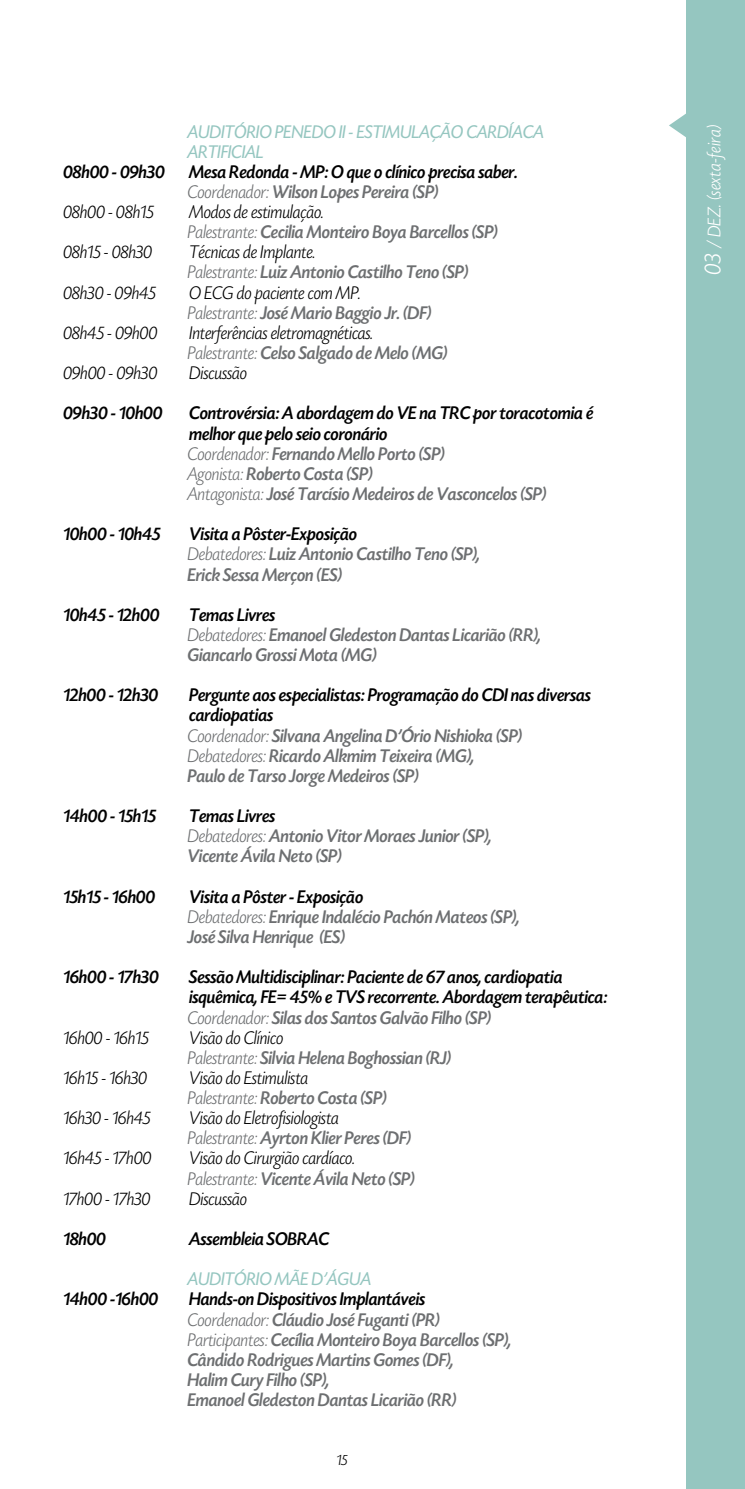
<style>
.page{position:relative;width:745px;height:1489px;background:#fff}
.page>*{position:absolute;margin:0;border:0;box-sizing:border-box;transform-origin:0 0}
.t1{font:italic 500 19.25px/20.1px "Today SHOP";color:#6d6f71}
.t2{font:italic 300 19.25px/20.1px "Today SHOP";color:#000}
.t3{font:italic 500 19.25px/20.1px "Today SHOP";color:#000}
.t4{font:italic 19.25px/20.1px "Today SHOP";color:#95c6c0}
.t5{font:italic 300 19.25px "Today SHOP";letter-spacing:.025em;color:#fff}
.t6{font:italic 300 15.75px "Today SHOP";color:#000}
.s1{font-weight:300;color:#6d6f71}
.s2{color:#6d6f71}
.s3{font-weight:300;color:#000}
.s4{font-weight:300}
.s5{font-weight:500;color:#6d6f71}
.s6{color:#000}
.s7{font-size:24.5px}
</style>
<div class="page">
<div style="left:685px;top:0;width:59px;height:1488px;background:#95c6c0"></div>
<svg style="left:669px;top:113px;width:17px;height:25px"></svg>
<p class="t4" style="left:187px;top:122px;width:357px">AUDITÓRIO PENEDO II - ESTIMULAÇÃO CARDÍACA<br>ARTIFICIAL</p>
<p class="t3" style="left:63px;top:162px;width:103px">08h00 - 09h30</p>
<p class="t3" style="left:187px;top:162px;width:331px">Mesa Redonda - MP: O que o clínico precisa saber.<br><span class="s1">Coordenador:</span> <span class="s2">Wilson Lopes Pereira (SP)</span></p>
<p class="t2" style="left:63px;top:202px;width:89px">08h00 - 08h15</p>
<p class="t1" style="left:187px;top:202px;width:311px"><span class="s3">Modos de estimulação.<br></span><span class="s4">Palestrante:</span> Cecilia Monteiro Boya Barcellos (SP)</p>
<p class="t2" style="left:63px;top:243px;width:90px">08h15 - 08h30</p>
<p class="t1" style="left:187px;top:243px;width:282px"><span class="s3">Técnicas de Implante.<br></span><span class="s4">Palestrante:</span> Luiz Antonio Castilho Teno (SP)</p>
<p class="t2" style="left:63px;top:283px;width:91px">08h30 - 09h45</p>
<p class="t1" style="left:187px;top:283px;width:245px"><span class="s3">O ECG do paciente com MP.<br></span><span class="s4">Palestrante:</span> José Mario Baggio Jr. (DF)</p>
<p class="t2" style="left:63px;top:323px;width:96px">08h45 - 09h00</p>
<p class="t2" style="left:187px;top:323px;width:261px">Interferências eletromagnéticas.<br><span class="s2">Palestrante:</span> <span class="s5">Celso Salgado de Melo (MG)</span></p>
<p class="t2" style="left:63px;top:363px;width:96px">09h00 - 09h30</p>
<p class="t2" style="left:189px;top:363px;width:59px">Discussão</p>
<p class="t3" style="left:63px;top:404px;width:101px">09h30 - 10h00</p>
<p class="t1" style="left:187px;top:404px;width:407px"><span class="s6">Controvérsia: A abordagem do VE na TRC por toracotomia é melhor que pelo seio coronário<br></span><span class="s4">Coordenador:</span> Fernando Mello Porto (SP)<br><span class="s4">Agonista:</span> Roberto Costa (SP)<br><span class="s4">Antagonista:</span> José Tarcísio Medeiros de Vasconcelos (SP)</p>
<p class="t3" style="left:63px;top:524px;width:99px">10h00 - 10h45</p>
<p class="t1" style="left:187px;top:524px;width:294px"><span class="s6">Visita a Pôster-Exposição<br></span><span class="s4">Debatedores:</span> Luiz Antonio Castilho Teno (SP),<br>Erick Sessa Merçon (ES)</p>
<p class="t3" style="left:63px;top:605px;width:98px">10h45 - 12h00</p>
<p class="t1" style="left:187px;top:605px;width:354px"><span class="s6">Temas Livres<br></span><span class="s4">Debatedores:</span> Emanoel Gledeston Dantas Licarião (RR),<br>Giancarlo Grossi Mota (MG)</p>
<p class="t3" style="left:63px;top:685px;width:96px">12h00 - 12h30</p>
<p class="t1" style="left:187px;top:685px;width:404px"><span class="s6">Pergunte aos especialistas: Programação do CDI nas diversas cardiopatias<br></span><span class="s4">Coordenador:</span> Silvana Angelina D’Ório Nishioka (SP)<br><span class="s4">Debatedores:</span> Ricardo Alkmim Teixeira (MG),<br>Paulo de Tarso Jorge Medeiros (SP)</p>
<p class="t3" style="left:63px;top:806px;width:94px">14h00 - 15h15</p>
<p class="t1" style="left:187px;top:806px;width:305px"><span class="s6">Temas Livres<br></span><span class="s4">Debatedores:</span> Antonio Vitor Moraes Junior (SP),<br>Vicente Ávila Neto (SP)</p>
<p class="t3" style="left:63px;top:887px;width:93px">15h15 - 16h00</p>
<p class="t1" style="left:187px;top:887px;width:333px"><span class="s6">Visita a Pôster - Exposição<br></span><span class="s4">Debatedores:</span> Enrique Indalécio Pachón Mateos (SP),<br>José Silva Henrique (ES)</p>
<p class="t3" style="left:63px;top:967px;width:97px">16h00 - 17h30</p>
<p class="t3" style="left:187px;top:967px;width:421px">Sessão Multidisciplinar: Paciente de 67 anos, cardiopatia isquêmica, FE= 45% e TVS recorrente. Abordagem terapêutica:<br><span class="s1">Coordenador:</span> <span class="s2">Silas dos Santos Galvão Filho (SP)</span></p>
<p class="t2" style="left:63px;top:1028px;width:87px">16h00 - 16h15</p>
<p class="t1" style="left:187px;top:1027px;width:265px"><span class="s3">Visão do Clínico<br></span><span class="s4">Palestrante:</span> Silvia Helena Boghossian (RJ)</p>
<p class="t2" style="left:63px;top:1068px;width:85px">16h15 - 16h30</p>
<p class="t2" style="left:187px;top:1068px;width:200px">Visão do Estimulista<br><span class="s2">Palestrante:</span> <span class="s5">Roberto Costa (SP)</span></p>
<p class="t2" style="left:63px;top:1108px;width:89px">16h30 - 16h45</p>
<p class="t2" style="left:187px;top:1108px;width:225px">Visão do Eletrofisiologista<br><span class="s2">Palestrante:</span> <span class="s5">Ayrton Klier Peres (DF)</span></p>
<p class="t2" style="left:63px;top:1148px;width:90px">16h45 - 17h00</p>
<p class="t2" style="left:187px;top:1148px;width:228px">Visão do Cirurgião cardíaco.<br><span class="s2">Palestrante:</span> <span class="s5">Vicente Ávila Neto (SP)</span></p>
<p class="t2" style="left:63px;top:1189px;width:89px">17h00 - 17h30</p>
<p class="t2" style="left:189px;top:1189px;width:59px">Discussão</p>
<p class="t3" style="left:63px;top:1229px;width:44px">18h00</p>
<p class="t3" style="left:189px;top:1229px;width:141px">Assembleia SOBRAC</p>
<p class="t4" style="left:187px;top:1269px;width:185px">AUDITÓRIO MÃE D’ÁGUA</p>
<p class="t3" style="left:63px;top:1289px;width:97px">14h00 -16h00</p>
<p class="t1" style="left:187px;top:1289px;width:325px"><span class="s6">Hands-on Dispositivos Implantáveis<br></span><span class="s4">Coordenador:</span> Cláudio José Fuganti (PR)<br><span class="s4">Participantes:</span> Cecília Monteiro Boya Barcellos (SP), Cândido Rodrigues Martins Gomes (DF),<br>Halim Cury Filho (SP),<br>Emanoel Gledeston Dantas Licarião (RR)</p>
<p class="t6" style="left:336px;top:1451px;width:12px">15</p>
<p class="t5" style="left:704px;top:275px;width:152px;rotate:-90deg"><span class="s7">03</span> / dez. (sexta-feira)</p>
</div>
